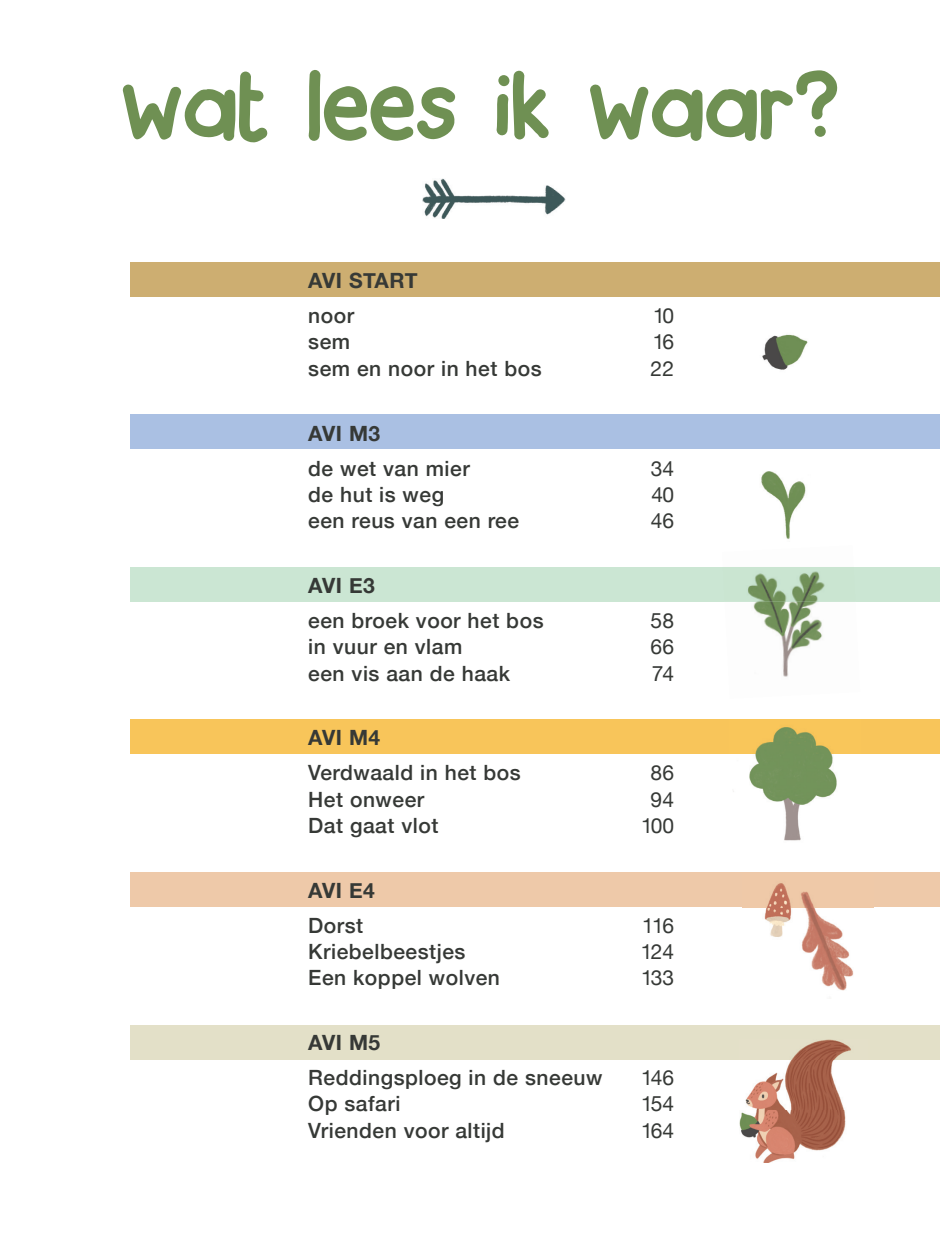
<style>
.page{position:relative;width:940px;height:1240px;background:#fff}
.page>*{position:absolute;margin:0;border:0;box-sizing:border-box;transform-origin:0 0}
.t1{font:87.5px "Back to School";letter-spacing:.025em;color:#6f9053}
.t2{font:500 21px "Helvetica Neue";letter-spacing:.025em;color:#363936}
.t3{font:21px "Helvetica Neue";color:#363936}
.t4{font:700 21px "Helvetica Neue";letter-spacing:.025em;color:#363936}
</style>
<div class="page">
<div style="left:130px;top:261px;width:809px;height:35px;background:#cdae71"></div>
<div style="left:130px;top:414px;width:809px;height:35px;background:#aac0e3"></div>
<div style="left:130px;top:567px;width:809px;height:34px;background:#cbe6d3"></div>
<div style="left:130px;top:719px;width:809px;height:34px;background:#f8c55a"></div>
<div style="left:130px;top:872px;width:809px;height:34px;background:#eec9a9"></div>
<div style="left:130px;top:1024px;width:809px;height:35px;background:#e3e0c8"></div>
<img style="left:762px;top:334px;width:46px;height:36px">
<img style="left:761px;top:471px;width:45px;height:68px">
<img style="left:721px;top:601px;width:138px;height:76px">
<img style="left:748px;top:571px;width:77px;height:30px">
<img style="left:729px;top:753px;width:130px;height:88px">
<img style="left:755px;top:727px;width:76px;height:26px">
<img style="left:742px;top:883px;width:131px;height:108px">
<img style="left:739px;top:1039px;width:130px;height:122px">
<img style="left:423px;top:178px;width:142px;height:41px">
<h1 class="t1" style="left:122px;top:65px;width:717px">wat lees ik waar?</h1>
<p class="t4" style="left:308px;top:264px;width:111px">AVI START</p>
<p class="t2" style="left:308px;top:299px;width:47px">noor</p>
<p class="t3" style="left:652px;top:300px;width:23px">10</p>
<p class="t2" style="left:308px;top:325px;width:43px">sem</p>
<p class="t3" style="left:652px;top:327px;width:23px">16</p>
<p class="t2" style="left:308px;top:351px;width:235px">sem en noor in het bos</p>
<p class="t3" style="left:650px;top:353px;width:25px">22</p>
<p class="t4" style="left:308px;top:416px;width:74px">AVI M3</p>
<p class="t2" style="left:308px;top:451px;width:163px">de wet van mier</p>
<p class="t3" style="left:650px;top:453px;width:25px">34</p>
<p class="t2" style="left:308px;top:477px;width:137px">de hut is weg</p>
<p class="t3" style="left:651px;top:479px;width:24px">40</p>
<p class="t2" style="left:308px;top:503px;width:212px">een reus van een ree</p>
<p class="t3" style="left:650px;top:505px;width:25px">46</p>
<p class="t4" style="left:308px;top:569px;width:68px">AVI E3</p>
<p class="t2" style="left:308px;top:603px;width:237px">een broek voor het bos</p>
<p class="t3" style="left:650px;top:605px;width:25px">58</p>
<p class="t2" style="left:308px;top:629px;width:156px">in vuur en vlam</p>
<p class="t3" style="left:650px;top:631px;width:25px">66</p>
<p class="t2" style="left:308px;top:656px;width:203px">een vis aan de haak</p>
<p class="t3" style="left:651px;top:657px;width:24px">74</p>
<p class="t4" style="left:308px;top:721px;width:74px">AVI M4</p>
<p class="t2" style="left:308px;top:755px;width:214px">Verdwaald in het bos</p>
<p class="t3" style="left:650px;top:757px;width:25px">86</p>
<p class="t2" style="left:308px;top:782px;width:117px">Het onweer</p>
<p class="t3" style="left:650px;top:783px;width:25px">94</p>
<p class="t2" style="left:308px;top:808px;width:132px">Dat gaat vlot</p>
<p class="t3" style="left:641px;top:810px;width:35px">100</p>
<p class="t4" style="left:308px;top:873px;width:68px">AVI E4</p>
<p class="t2" style="left:308px;top:908px;width:56px">Dorst</p>
<p class="t3" style="left:642px;top:909px;width:34px">116</p>
<p class="t2" style="left:308px;top:934px;width:159px">Kriebelbeestjes</p>
<p class="t3" style="left:640px;top:936px;width:35px">124</p>
<p class="t2" style="left:308px;top:960px;width:193px">Een koppel wolven</p>
<p class="t3" style="left:641px;top:962px;width:35px">133</p>
<p class="t4" style="left:308px;top:1025px;width:74px">AVI M5</p>
<p class="t2" style="left:308px;top:1060px;width:296px">Reddingsploeg in de sneeuw</p>
<p class="t3" style="left:641px;top:1062px;width:35px">146</p>
<p class="t2" style="left:308px;top:1086px;width:94px">Op safari</p>
<p class="t3" style="left:641px;top:1088px;width:35px">154</p>
<p class="t2" style="left:308px;top:1112px;width:198px">Vrienden voor altijd</p>
<p class="t3" style="left:641px;top:1114px;width:35px">164</p>
</div>
